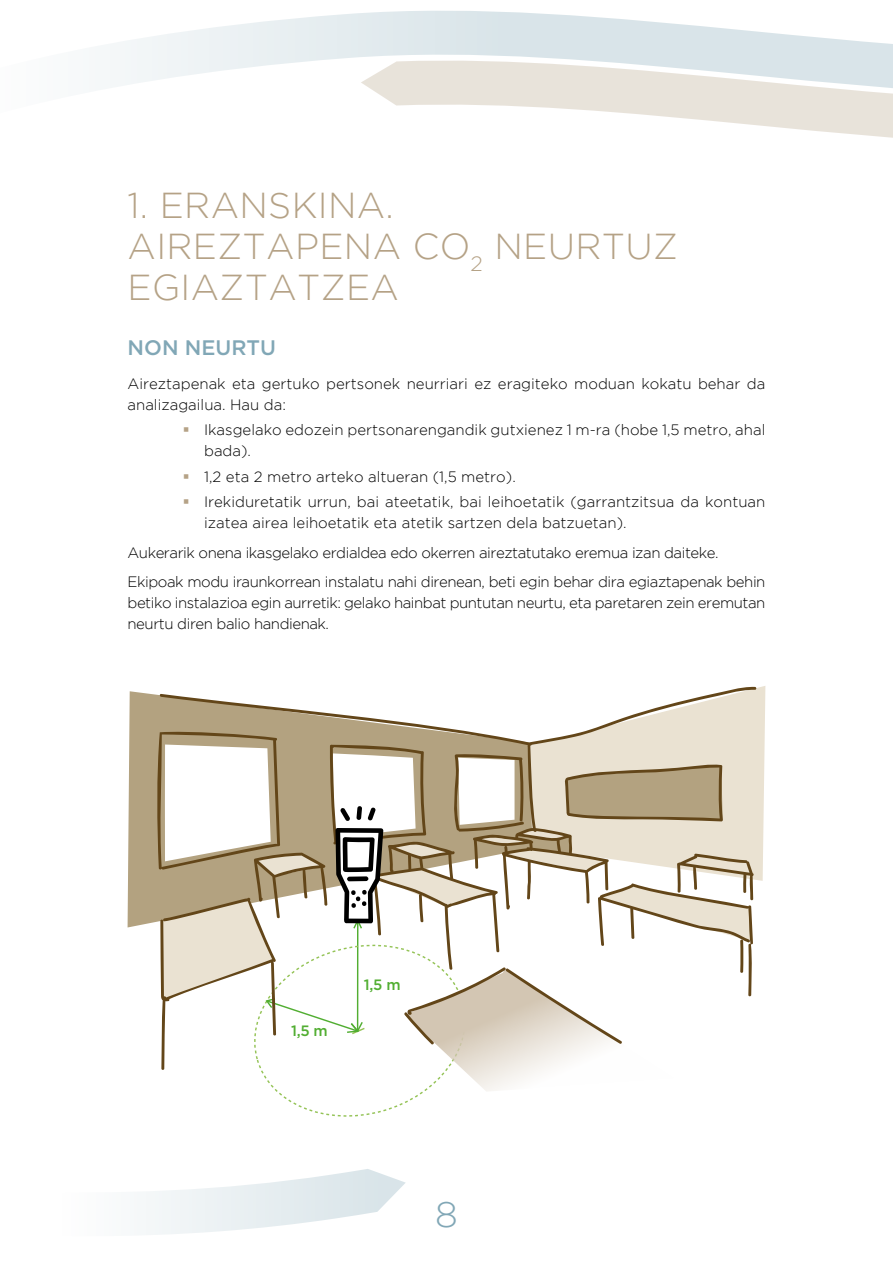
<style>
.page{position:relative;width:893px;height:1263px;background:#fff}
.page>*{position:absolute;margin:0;border:0;box-sizing:border-box;transform-origin:0 0}
.t1{font:300 36px/41.4px "Gotham";letter-spacing:.01em;color:#b5a286}
.t2{font:300 36px "Gotham";color:#81a7b6}
.t3{font:500 21px "Gotham";color:#81a7b6}
.t4{font:300 15px/21px "Gotham";color:#000}
.t5{font:300 15px/29.5px "Gotham";letter-spacing:-.03em;color:#000}
.t6{font:500 15px "Gotham";color:#52ae32}
.s1{color:#b5a286}
</style>
<div class="page">
<svg style="left:110px;top:13px;width:251px;height:75px"></svg>
<svg style="left:146px;top:1169px;width:260px;height:66px"></svg>
<svg style="left:361px;top:11px;width:532px;height:127px"></svg>
<svg style="left:279px;top:1092px;width:144px;height:25px"></svg>
<svg style="left:757px;top:686px;width:8px;height:195px;background:#ece5d7"></svg>
<div style="left:128px;top:691px;width:31px;height:236px;background:#b3a280"></div>
<svg style="left:159px;top:686px;width:598px;height:194px"></svg>
<svg style="left:156px;top:730px;width:598px;height:362px"></svg>
<h1 class="t1" style="left:128px;top:184px;width:552px">1. ERANSKINA.<br>AIREZTAPENA CO<sub>2</sub> NEURTUZ<br>EGIAZTATZEA</h1>
<h2 class="t3" style="left:128px;top:336px;width:150px">NON NEURTU</h2>
<p class="t4" style="left:128px;top:373px;width:639px">Aireztapenak eta gertuko pertsonek neurriari ez eragiteko moduan kokatu behar da analizagailua. Hau da:</p>
<p class="t4" style="left:204px;top:419px;width:563px;text-indent:-21px"><span class="s1">▪</span> Ikasgelako edozein pertsonarengandik gutxienez 1 m-ra (hobe 1,5 metro, ahal bada).</p>
<p class="t4" style="left:183px;top:466px;width:334px"><span class="s1">▪</span> 1,2 eta 2 metro arteko altueran (1,5 metro).</p>
<p class="t4" style="left:204px;top:491px;width:563px;text-indent:-21px"><span class="s1">▪</span> Irekiduretatik urrun, bai ateetatik, bai leihoetatik (garrantzitsua da kontuan izatea airea leihoetatik eta atetik sartzen dela batzuetan).</p>
<p class="t5" style="left:128px;top:537px;width:639px">Aukerarik onena ikasgelako erdialdea edo okerren aireztatutako eremua izan daiteke.<br>Ekipoak modu iraunkorrean instalatu nahi direnean, beti egin behar dira egiaztapenak behin</p>
<p class="t5" style="left:128px;top:592px;width:639px;line-height:21px">betiko instalazioa egin aurretik: gelako hainbat puntutan neurtu, eta paretaren zein eremutan neurtu diren balio handienak.</p>
<p class="t6" style="left:291px;top:1022px;width:38px">1,5 m</p>
<p class="t6" style="left:364px;top:976px;width:38px">1,5 m</p>
<h1 class="t2" style="left:435px;top:1194px;width:24px">8</h1>
</div>
